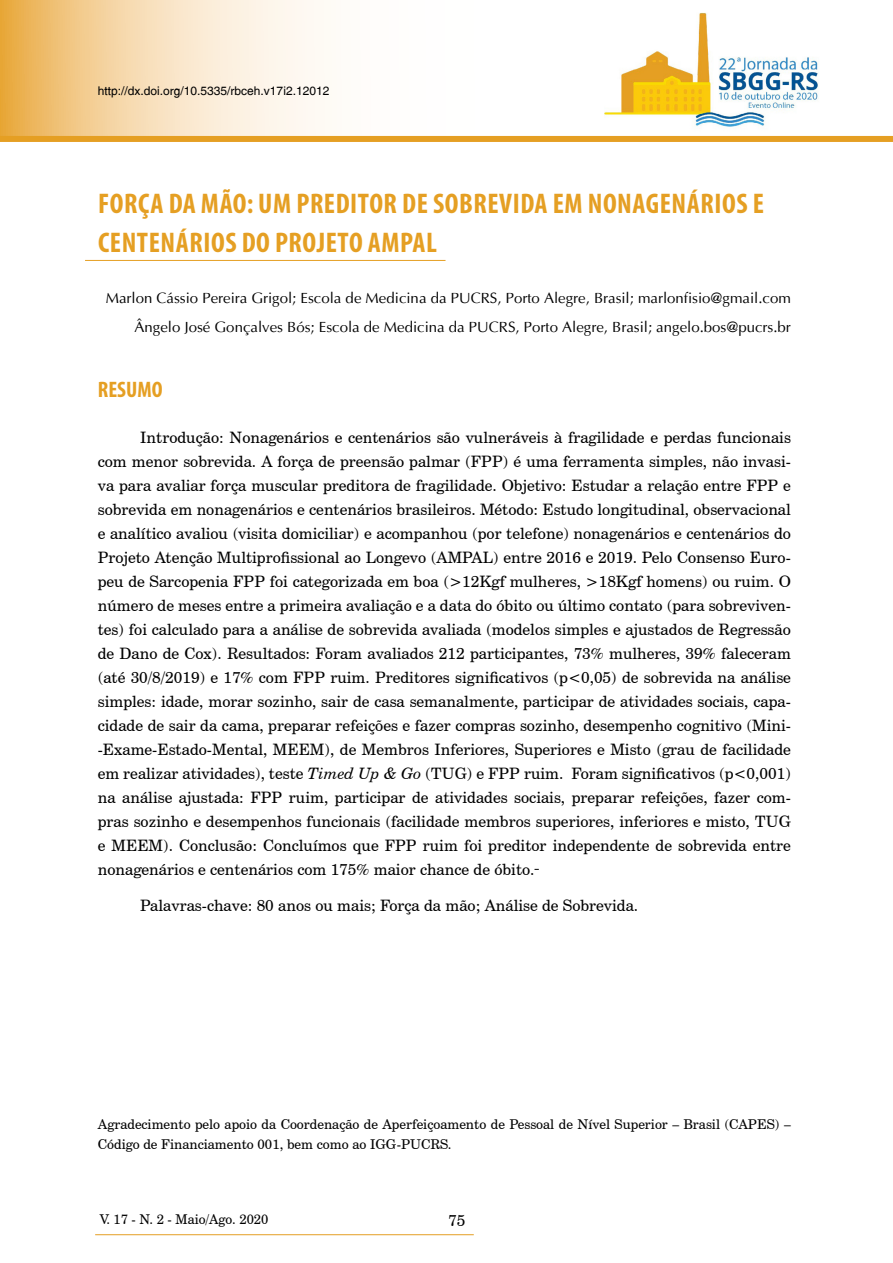
<style>
.page{position:relative;width:893px;height:1263px;background:#fff}
.page>*{position:absolute;margin:0;border:0;box-sizing:border-box;transform-origin:0 0}
.t1{font:700 condensed 28.5px/39px "Myriad Pro";letter-spacing:.02em;color:#e59f23}
.t2{font:700 condensed 22.5px "Myriad Pro";color:#e59f23}
.t3{font:15.75px/24px "Century Schoolbook BT";color:#000;text-align:justify}
.t4{font:15px/29.5px "Ottawa Plain";color:#000;text-align:right}
.t5{font:13.5px/19.5px "Century Schoolbook BT";color:#000}
.t6{font:12px "Switzerland Plain";color:#000}
.s1{font-style:italic}
</style>
<div class="page">
<svg style="left:0;top:0;width:605px;height:136px"></svg>
<img style="left:605px;top:12px;width:214px;height:115px">
<hr style="left:95px;top:1234px;width:379px;height:1px;background:#e59f23">
<div style="left:0;top:136px;width:893px;height:6px;background:#e59f23"></div>
<hr style="left:85px;top:260px;width:360px;height:1px;background:#e59f23">
<p class="t6" style="left:98px;top:84px;width:233px">http://dx.doi.org/10.5335/rbceh.v17i2.12012</p>
<h1 class="t1" style="left:98px;top:183px;width:667px">FORÇA DA MÃO: UM PREDITOR DE SOBREVIDA EM NONAGENÁRIOS E<br>CENTENÁRIOS DO PROJETO AMPAL</h1>
<p class="t4" style="left:106px;top:283px;width:687px">Marlon Cássio Pereira Grigol; Escola de Medicina da PUCRS, Porto Alegre, Brasil; marlonfisio@gmail.com<br>Ângelo José Gonçalves Bós; Escola de Medicina da PUCRS, Porto Alegre, Brasil; angelo.bos@pucrs.br</p>
<h2 class="t2" style="left:98px;top:376px;width:66px">RESUMO</h2>
<p class="t3" style="left:98px;top:424px;width:695px;text-indent:43px">Introdução: Nonagenários e centenários são vulneráveis à fragilidade e perdas funcionais com menor sobrevida. A força de preensão palmar (FPP) é uma ferramenta simples, não invasi&shy;va para avaliar força muscular preditora de fragilidade. Objetivo: Estudar a relação entre FPP e sobrevida em nonagenários e centenários brasileiros. Método: Estudo longitudinal, observacional e analítico avaliou (visita domiciliar) e acompanhou (por telefone) nonagenários e centenários do Projeto Atenção Multiprofissional ao Longevo (AMPAL) entre 2016 e 2019. Pelo Consenso Euro&shy;peu de Sarcopenia FPP foi categorizada em boa (&gt;12Kgf mulheres, &gt;18Kgf homens) ou ruim. O número de meses entre a primeira avaliação e a data do óbito ou último contato (para sobreviven&shy;tes) foi calculado para a análise de sobrevida avaliada (modelos simples e ajustados de Regressão de Dano de Cox). Resultados: Foram avaliados 212 participantes, 73% mulheres, 39% faleceram (até 30/8/2019) e 17% com FPP ruim. Preditores significativos (p&lt;0,05) de sobrevida na análise simples: idade, morar sozinho, sair de casa semanalmente, participar de atividades sociais, capa&shy;cidade de sair da cama, preparar refeições e fazer compras sozinho, desempenho cognitivo (Mini--Exame-Estado-Mental, MEEM), de Membros Inferiores, Superiores e Misto (grau de facilidade em realizar atividades), teste <span class="s1">Timed Up &amp; Go</span> (TUG) e FPP ruim. Foram significativos (p&lt;0,001) na análise ajustada: FPP ruim, participar de atividades sociais, preparar refeições, fazer com&shy;pras sozinho e desempenhos funcionais (facilidade membros superiores, inferiores e misto, TUG e MEEM). Conclusão: Concluímos que FPP ruim foi preditor independente de sobrevida entre nonagenários e centenários com 175% maior chance de óbito.</p>
<p class="t3" style="left:140px;top:893px;width:499px">Palavras-chave: 80 anos ou mais; Força da mão; Análise de Sobrevida.</p>
<p class="t5" style="left:98px;top:1114px;width:695px">Agradecimento pelo apoio da Coordenação de Aperfeiçoamento de Pessoal de Nível Superior – Brasil (CAPES) –<br>Código de Financiamento 001, bem como ao IGG-PUCRS.</p>
<p class="t5" style="left:100px;top:1209px;width:170px">V. 17 - N. 2 - Maio/Ago. 2020</p>
<p class="t3" style="left:448px;top:1208px;width:19px">75</p>
</div>
